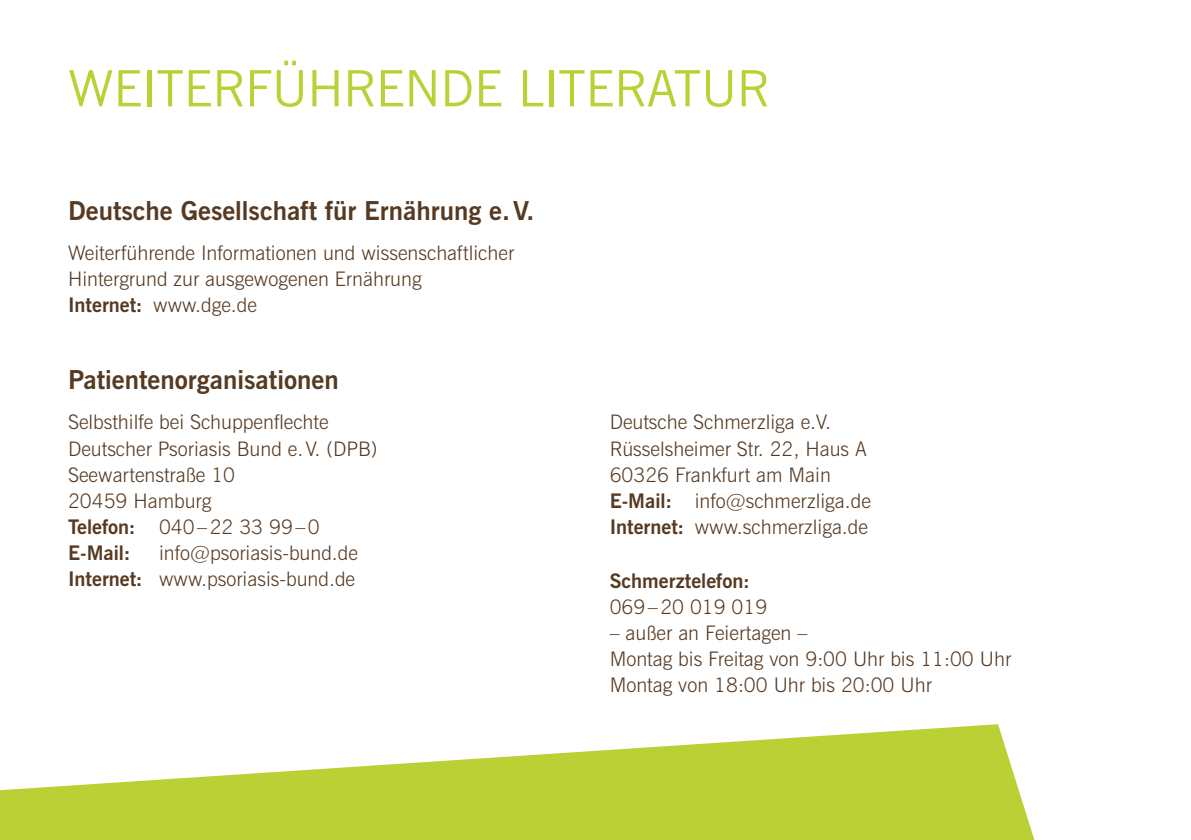
<style>
.page{position:relative;width:1191px;height:840px;background:#fff}
.page>*{position:absolute;margin:0;border:0;box-sizing:border-box;transform-origin:0 0}
.t1{font:50px "News Gothic BT";color:#bbd034}
.t2{font:700 26px "News Gothic BT";color:#563a22}
.t3{font:300 20px/26px "News Gothic BT";color:#563a22}
.t4{font:700 20px "News Gothic BT";color:#563a22}
.s1{font-weight:700}
</style>
<div class="page">
<svg style="left:0;top:724px;width:1034px;height:115px;fill:#bbd034"></svg>
<h1 class="t1" style="left:68px;top:58px;width:703px">WEITERFÜHRENDE LITERATUR</h1>
<h2 class="t2" style="left:68px;top:194px;width:468px">Deutsche Gesellschaft für Ernährung e.V.</h2>
<p class="t3" style="left:68px;top:239px;width:448px">Weiterführende Informationen und wissenschaftlicher<br>Hintergrund zur ausgewogenen Ernährung<br><span class="s1">Internet:</span> www.dge.de</p>
<h2 class="t2" style="left:68px;top:364px;width:272px">Patientenorganisationen</h2>
<p class="t3" style="left:68px;top:409px;width:311px">Selbsthilfe bei Schuppenflechte<br>Deutscher Psoriasis Bund e.V. (DPB)<br>Seewartenstraße 10<br>20459 Hamburg<br><span class="s1">Telefon:</span> 040–22 33 99–0<br><span class="s1">E-Mail:</span></p>
<p class="t3" style="left:68px;top:539px;width:291px;text-align:right">info@psoriasis-bund.de<br><span class="s1">Internet:</span> www.psoriasis-bund.de</p>
<p class="t3" style="left:609px;top:409px;width:263px">Deutsche Schmerzliga e.V.<br>Rüsselsheimer Str. 22, Haus A<br>60326 Frankfurt am Main<br><span class="s1">E-Mail:</span> info@schmerzliga.de<br><span class="s1">Internet:</span> www.schmerzliga.de</p>
<p class="t4" style="left:609px;top:568px;width:142px">Schmerztelefon:</p>
<p class="t3" style="left:609px;top:593px;width:159px">069–20 019 019</p>
<p class="t3" style="left:609px;top:619px;width:403px">– außer an Feiertagen –<br>Montag bis Freitag von 9:00 Uhr bis 11:00 Uhr<br>Montag von 18:00 Uhr bis 20:00 Uhr</p>
</div>
